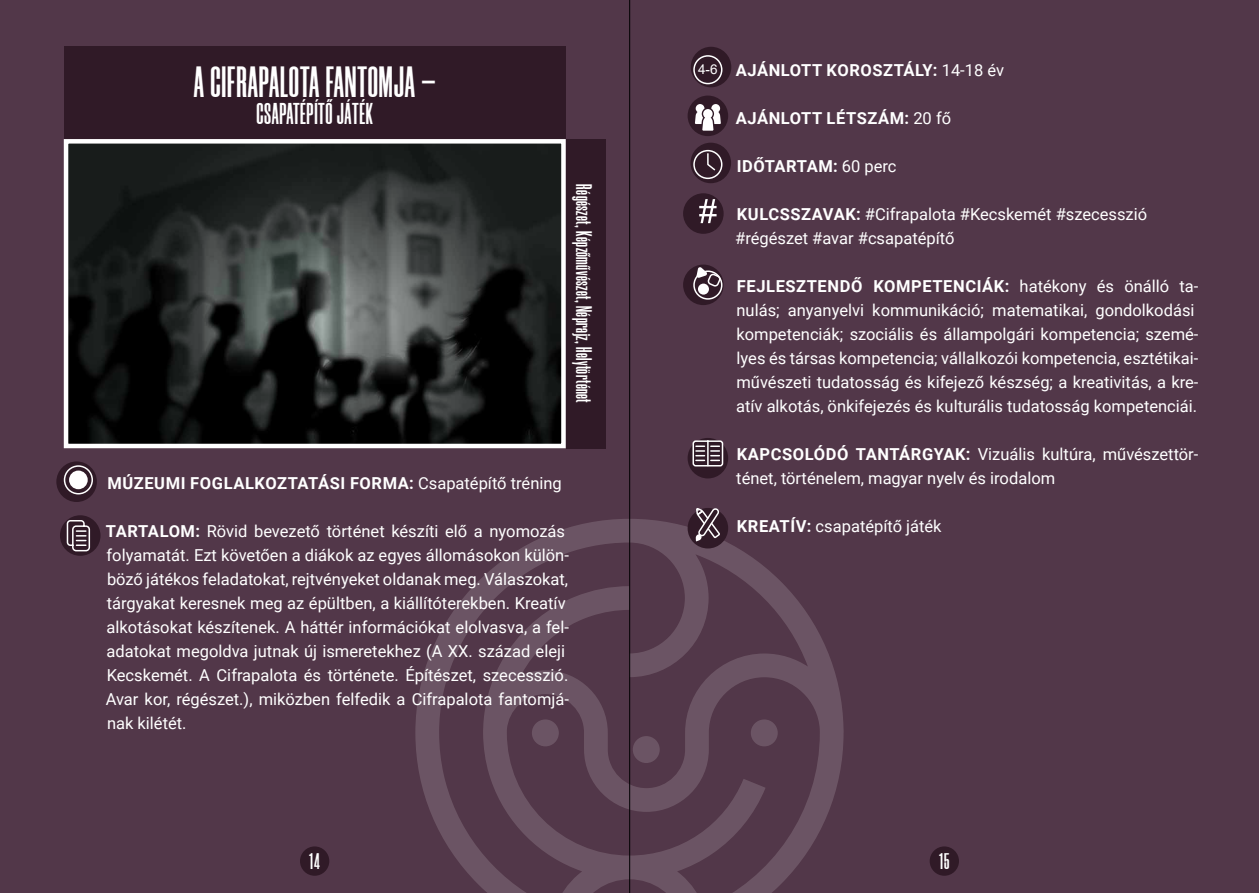
<style>
.page{position:relative;width:1259px;height:893px;background:#523749}
.page>*{position:absolute;margin:0;border:0;box-sizing:border-box;transform-origin:0 0}
.t1{font:700 43.5px "Morganite";letter-spacing:.02em;color:#fff}
.t2{font:700 30px "Morganite";letter-spacing:.02em;color:#fff}
.t3{font:700 22.5px "Morganite";letter-spacing:.02em;color:#fff}
.t4{font:16.5px/24px "Roboto";color:#fff}
.t5{font:700 16.5px "Roboto";letter-spacing:.035em;color:#fff}
.t6{font:13.5px "Arial";color:#fff}
.s1{font-weight:400}
.s2{font-weight:700}
</style>
<div class="page">
<svg style="left:415px;top:519px;width:428px;height:374px"></svg>
<div style="left:64px;top:47px;width:501px;height:92px;background:#301a27"></div>
<div style="left:566px;top:139px;width:39px;height:309px;background:#301a27"></div>
<img style="left:69px;top:144px;width:492px;height:299px">
<div style="left:64px;top:139px;width:502px;height:309px;border:4px solid #fff"></div>
<div style="left:687px;top:438px;width:41px;height:40px;background:#301a27;border-radius:50%"></div>
<svg style="left:56px;top:461px;width:41px;height:41px"></svg>
<div style="left:60px;top:515px;width:40px;height:41px;background:#301a27;border-radius:50%"></div>
<div style="left:64px;top:465px;width:29px;height:29px;border:2px solid #fff;border-radius:50%"></div>
<div style="left:69px;top:471px;width:19px;height:18px;background:#fff;border-radius:50%"></div>
<svg style="left:66px;top:519px;width:25px;height:33px"></svg>
<div style="left:687px;top:508px;width:41px;height:40px;background:#301a27;border-radius:50%"></div>
<div style="left:683px;top:265px;width:40px;height:40px;background:#301a27;border-radius:50%"></div>
<div style="left:683px;top:193px;width:40px;height:41px;background:#301a27;border-radius:50%"></div>
<div style="left:690px;top:143px;width:41px;height:40px;background:#301a27;border-radius:50%"></div>
<div style="left:687px;top:96px;width:41px;height:40px;background:#301a27;border-radius:50%"></div>
<div style="left:691px;top:47px;width:40px;height:40px;background:#301a27;border-radius:50%"></div>
<svg style="left:692px;top:149px;width:31px;height:31px"></svg>
<div style="left:693px;top:55px;width:29px;height:29px;border:2px solid #fff;border-radius:50%"></div>
<svg style="left:695px;top:104px;width:26px;height:27px"></svg>
<svg style="left:699px;top:199px;width:17px;height:24px"></svg>
<div style="left:693px;top:270px;width:29px;height:30px;border:2px solid #fff;border-radius:50%"></div>
<div style="left:698px;top:284px;width:11px;height:11px;background:#fff;border-radius:50%"></div>
<svg style="left:696px;top:267px;width:25px;height:21px"></svg>
<svg style="left:695px;top:508px;width:26px;height:33px"></svg>
<svg style="left:692px;top:440px;width:32px;height:27px"></svg>
<div style="left:300px;top:846px;width:29px;height:30px;background:#301a27;border-radius:50%"></div>
<div style="left:929px;top:846px;width:30px;height:30px;background:#301a27;border-radius:50%"></div>
<hr style="left:629px;top:0;width:1px;height:893px;background:#000">
<h1 class="t1" style="left:194px;top:59px;width:243px">A CIFRAPALOTA FANTOMJA –</h1>
<h2 class="t2" style="left:256px;top:98px;width:118px">CSAPATÉPÍTŐ JÁTÉK</h2>
<h3 class="t3" style="left:595px;top:184px;width:220px;rotate:90deg">Régészet, Képzőművészet, Néprajz, Helytörténet</h3>
<p class="t5" style="left:107px;top:472px;width:456px">MÚZEUMI FOGLALKOZTATÁSI FORMA: <span class="s1">Csapatépítő tréning</span></p>
<p class="t4" style="left:106px;top:519px;width:465px"><span class="s2">TARTALOM:</span> Rövid bevezető történet készíti elő a nyomozás folyamatát. Ezt követően a diákok az egyes állomásokon külön&shy;böző játékos feladatokat, rejtvényeket oldanak meg. Válaszokat, tárgyakat keresnek meg az épültben, a kiállítóterekben. Kreatív alkotásokat készítenek. A háttér információkat elolvasva, a fel&shy;adatokat megoldva jutnak új ismeretekhez (A XX. század eleji Kecskemét. A Cifrapalota és története. Építészet, szecesszió.<br>Avar kor, régészet.), miközben felfedik a Cifrapalota fantomjá&shy;nak kilétét.</p>
<p class="t6" style="left:698px;top:60px;width:21px">4-6</p>
<p class="t5" style="left:735px;top:59px;width:270px">AJÁNLOTT KOROSZTÁLY: <span class="s1">14-18 év</span></p>
<p class="t5" style="left:735px;top:107px;width:217px">AJÁNLOTT LÉTSZÁM: <span class="s1">20 fő</span></p>
<p class="t5" style="left:736px;top:155px;width:161px">IDŐTARTAM: <span class="s1">60 perc</span></p>
<p class="t4" style="left:735px;top:202px;width:413px"><span class="s2">KULCSSZAVAK:</span> #Cifrapalota #Kecskemét #szecesszió #régészet #avar #csapatépítő</p>
<p class="t4" style="left:736px;top:274px;width:464px"><span class="s2">FEJLESZTENDŐ KOMPETENCIÁK:</span> hatékony és önálló ta&shy;nulás; anyanyelvi kommunikáció; matematikai, gondolkodási kompetenciák; szociális és állampolgári kompetencia; szemé&shy;lyes és társas kompetencia; vállalkozói kompetencia, esztétikai&shy;művészeti tudatosság és kifejező készség; a kreativitás, a kre&shy;atív alkotás, önkifejezés és kulturális tudatosság kompetenciái.</p>
<p class="t4" style="left:736px;top:442px;width:463px"><span class="s2">KAPCSOLÓDÓ TANTÁRGYAK:</span> Vizuális kultúra, művészettör&shy;ténet, történelem, magyar nyelv és irodalom</p>
<p class="t4" style="left:737px;top:514px;width:206px"><span class="s2">KREATÍV:</span> csapatépítő játék</p>
<h3 class="t3" style="left:309px;top:850px;width:12px">14</h3>
<h3 class="t3" style="left:939px;top:850px;width:12px">15</h3>
</div>
